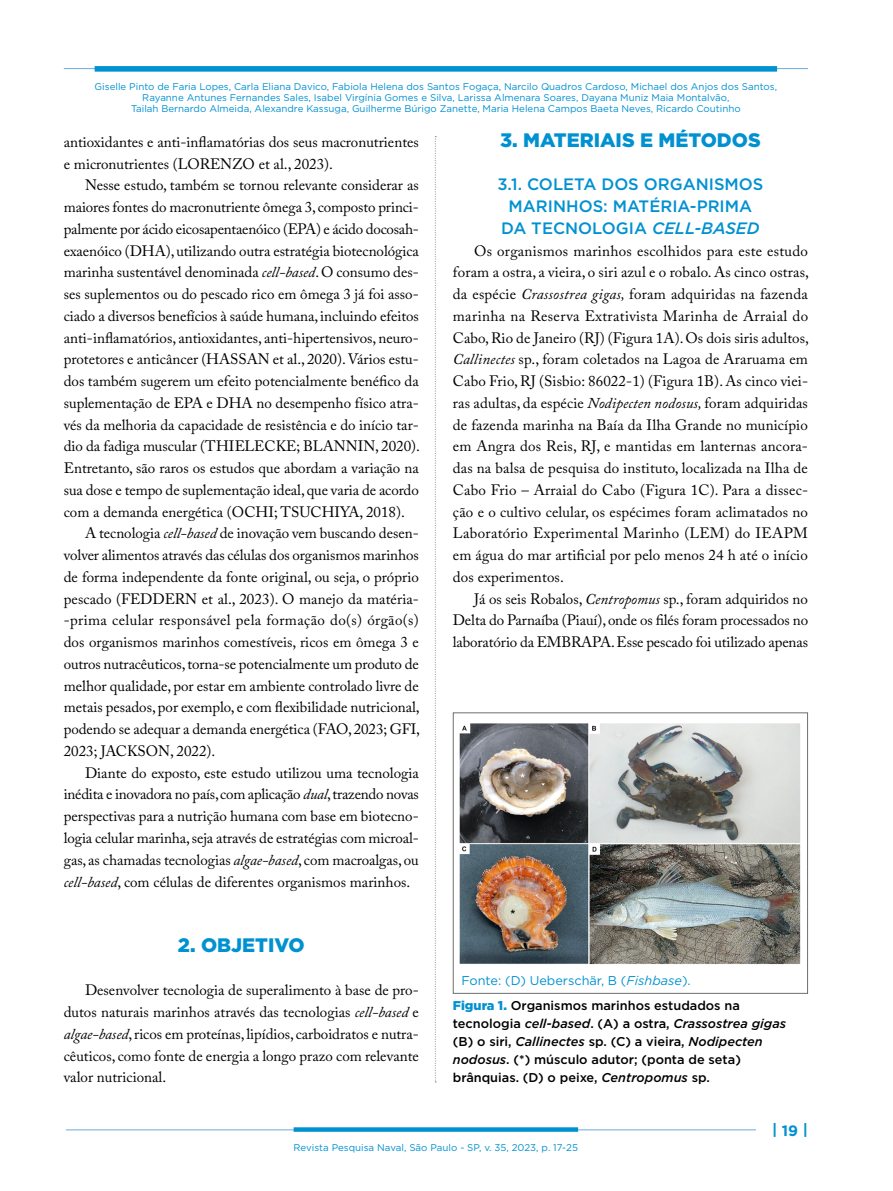
<style>
.page{position:relative;width:893px;height:1191px;background:#fff}
.page>*{position:absolute;margin:0;border:0;box-sizing:border-box;transform-origin:0 0}
.t1{font:900 19.5px "Gotham";color:#0091d1}
.t2{font:500 16.5px/21.8px "Gotham";color:#0091d1;text-align:center}
.t3{font:15px/21.8px "Adobe Caslon Pro";color:#000;text-align:justify}
.t4{font:700 15px "Gotham";color:#0091d1}
.t5{font:500 12.75px/18px "Gotham";color:#000}
.t6{font:9.75px/11.2px "Gotham";color:#0091d1;text-align:center}
.s1{font-style:italic}
.s2{font-weight:400;color:#0091d1}
.s3{font-weight:400;font-style:italic;color:#0091d1}
.s4{font-weight:900;color:#0091d1}
</style>
<div class="page">
<hr style="left:66px;top:1129px;width:742px;height:1px;background:#6baadc">
<hr style="left:64px;top:68px;width:744px;height:1px;background:#6baadc">
<div style="left:95px;top:66px;width:682px;height:6px;background:#0091d1"></div>
<svg style="left:294px;top:1127px;width:284px;height:4px"></svg>
<div style="left:757px;top:1123px;width:51px;height:12px;background:#fff"></div>
<svg style="left:435px;top:136px;width:1px;height:946px"></svg>
<img style="left:459px;top:723px;width:342px;height:241px">
<div style="left:453px;top:712px;width:355px;height:281px;border:1px solid #6d6e71"></div>
<p class="t6" style="left:95px;top:80px;width:684px">Giselle Pinto de Faria Lopes, Carla Eliana Davico, Fabiola Helena dos Santos Fogaça, Narcilo Quadros Cardoso, Michael dos Anjos dos Santos,<br>Rayanne Antunes Fernandes Sales, Isabel Virgínia Gomes e Silva, Larissa Almenara Soares, Dayana Muniz Maia Montalvão,<br>Tailah Bernardo Almeida, Alexandre Kassuga, Guilherme Búrigo Zanette, Maria Helena Campos Baeta Neves, Ricardo Coutinho</p>
<p class="t3" style="left:64px;top:131px;width:357px">antioxidantes e anti-inflamatórias dos seus macronutrientes e micronutrientes (LORENZO et al., 2023).</p>
<p class="t3" style="left:64px;top:174px;width:358px;text-indent:21px">Nesse estudo, também se tornou relevante considerar as maiores fontes do macronutriente ômega 3, composto princi&shy;palmente por ácido eicosapentaenóico (EPA) e ácido docosah&shy;exaenóico (DHA), utilizando outra estratégia biotecnológica marinha sustentável denominada <span class="s1">cell-based</span>. O consumo des&shy;ses suplementos ou do pescado rico em ômega 3 já foi asso&shy;ciado a diversos benefícios à saúde humana, incluindo efeitos anti-inflamatórios, antioxidantes, anti-hipertensivos, neuro&shy;protetores e anticâncer (HASSAN et al., 2020). Vários estu&shy;dos também sugerem um efeito potencialmente benéfico da suplementação de EPA e DHA no desempenho físico atra&shy;vés da melhoria da capacidade de resistência e do início tar&shy;dio da fadiga muscular (THIELECKE; BLANNIN, 2020).<br>Entretanto, são raros os estudos que abordam a variação na sua dose e tempo de suplementação ideal, que varia de acordo com a demanda energética (OCHI; TSUCHIYA, 2018).</p>
<p class="t3" style="left:64px;top:522px;width:358px;text-indent:21px">A tecnologia <span class="s1">cell-based</span> de inovação vem buscando desen&shy;volver alimentos através das células dos organismos marinhos de forma independente da fonte original, ou seja, o próprio pescado (FEDDERN et al., 2023). O manejo da matéria--prima celular responsável pela formação do(s) órgão(s) dos organismos marinhos comestíveis, ricos em ômega 3 e outros nutracêuticos, torna-se potencialmente um produto de melhor qualidade, por estar em ambiente controlado livre de metais pesados, por exemplo, e com flexibilidade nutricional, podendo se adequar a demanda energética (FAO, 2023; GFI, 2023; JACKSON, 2022).</p>
<p class="t3" style="left:64px;top:761px;width:357px;text-indent:21px">Diante do exposto, este estudo utilizou uma tecnologia inédita e inovadora no país, com aplicação <span class="s1">dual</span>, trazendo novas perspectivas para a nutrição humana com base em biotecno&shy;logia celular marinha, seja através de estratégias com microal&shy;gas, as chamadas tecnologias <span class="s1">algae-based</span>, com macroalgas, ou <span class="s1">cell-based</span>, com células de diferentes organismos marinhos.</p>
<h1 class="t1" style="left:178px;top:931px;width:128px">2. OBJETIVO</h1>
<p class="t3" style="left:64px;top:979px;width:357px;text-indent:21px">Desenvolver tecnologia de superalimento à base de pro&shy;dutos naturais marinhos através das tecnologias <span class="s1">cell-based</span> e <span class="s1">algae-based</span>, ricos em proteínas, lipídios, carboidratos e nutra&shy;cêuticos, como fonte de energia a longo prazo com relevante valor nutricional.</p>
<h1 class="t1" style="left:500px;top:126px;width:262px">3. MATERIAIS E MÉTODOS</h1>
<p class="t2" style="left:497px;top:173px;width:267px">3.1. COLETA DOS ORGANISMOS<br>MARINHOS: MATÉRIA-PRIMA<br>DA TECNOLOGIA <span class="s1">CELL-BASED</span></p>
<p class="t3" style="left:453px;top:239px;width:358px;text-indent:21px">Os organismos marinhos escolhidos para este estudo foram a ostra, a vieira, o siri azul e o robalo. As cinco ostras, da espécie <span class="s1">Crassostrea gigas,</span> foram adquiridas na fazenda marinha na Reserva Extrativista Marinha de Arraial do Cabo, Rio de Janeiro (RJ) (Figura 1A). Os dois siris adultos, <span class="s1">Callinectes</span> sp., foram coletados na Lagoa de Araruama em Cabo Frio, RJ (Sisbio: 86022-1) (Figura 1B). As cinco viei&shy;ras adultas, da espécie <span class="s1">Nodipecten nodosus,</span> foram adquiridas de fazenda marinha na Baía da Ilha Grande no município em Angra dos Reis, RJ, e mantidas em lanternas ancora&shy;das na balsa de pesquisa do instituto, localizada na Ilha de Cabo Frio – Arraial do Cabo (Figura 1C). Para a dissec&shy;ção e o cultivo celular, os espécimes foram aclimatados no Laboratório Experimental Marinho (LEM) do IEAPM em água do mar artificial por pelo menos 24 h até o início dos experimentos.</p>
<p class="t3" style="left:453px;top:587px;width:357px;text-indent:21px">Já os seis Robalos, <span class="s1">Centropomus</span> sp., foram adquiridos no Delta do Parnaíba (Piauí), onde os filés foram processados no laboratório da EMBRAPA. Esse pescado foi utilizado apenas</p>
<p class="t5" style="left:453px;top:968px;width:288px;line-height:25px;text-indent:9px"><span class="s2">Fonte: (D) Ueberschär, B (</span><span class="s3">Fishbase</span><span class="s2">).<br></span><span class="s4">Figura 1.</span> Organismos marinhos estudados na</p>
<p class="t5" style="left:453px;top:1014px;width:335px">tecnologia <span class="s1">cell-based</span>. (A) a ostra, <span class="s1">Crassostrea gigas </span>(B) o siri, <span class="s1">Callinectes</span> sp. (C) a vieira, <span class="s1">Nodipecten nodosus</span>. (*) músculo adutor; (ponta de seta) brânquias. (D) o peixe, <span class="s1">Centropomus</span> sp.</p>
<p class="t4" style="left:772px;top:1120px;width:37px">| 19 |</p>
<p class="t6" style="left:294px;top:1142px;width:286px">Revista Pesquisa Naval, São Paulo - SP, v. 35, 2023, p. 17-25</p>
</div>
